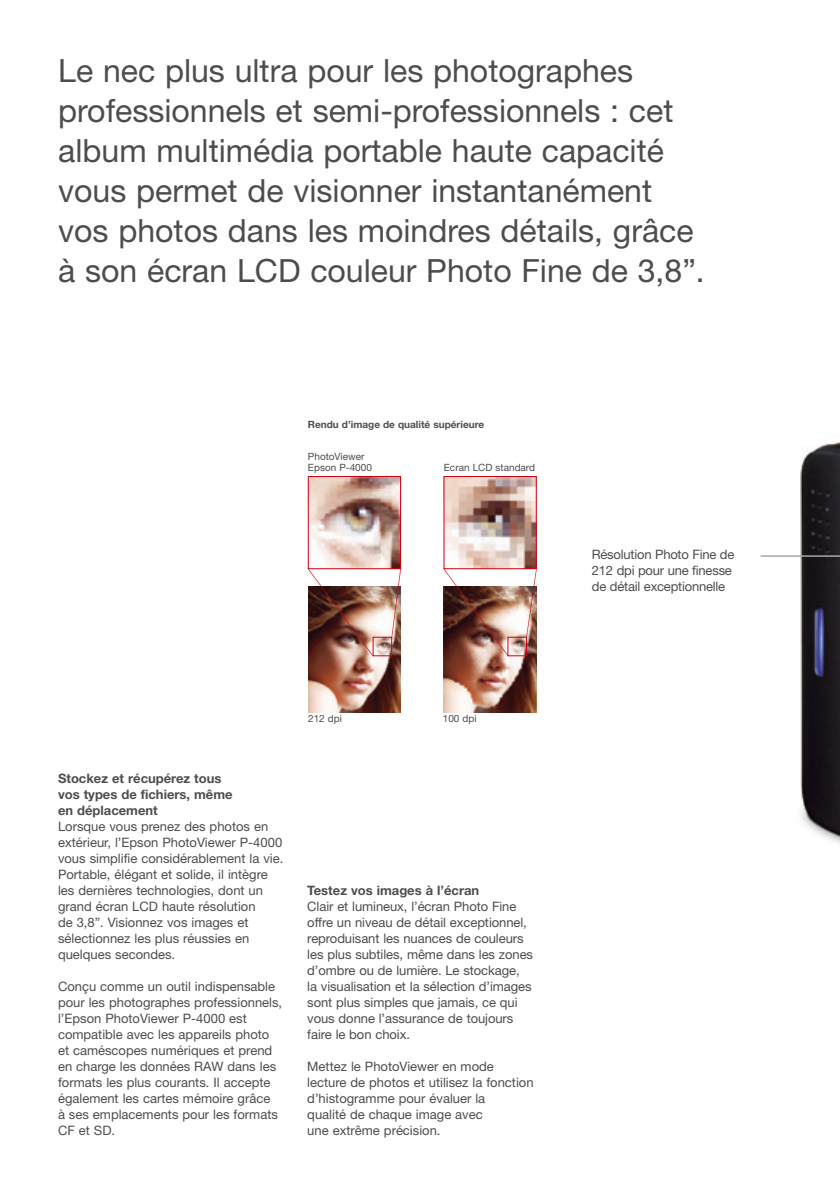
<style>
.page{position:relative;width:840px;height:1191px;background:#fff}
.page>*{position:absolute;margin:0;border:0;box-sizing:border-box;transform-origin:0 0}
.t1{font:32px/40px "Helvetica Neue";color:#4d4d4d}
.t2{font:13px/16px "Helvetica Neue";color:#4d4d4d}
.t3{font:700 13px/16px "Helvetica Neue";color:#4d4d4d}
.t4{font:10px/11px "Helvetica Neue";color:#4d4d4d}
.t5{font:700 10px "Helvetica Neue";color:#4d4d4d}
</style>
<div class="page">
<img style="left:800px;top:442px;width:39px;height:402px">
<hr style="left:760px;top:555px;width:79px;height:2px;background:#a6a6a6">
<img style="left:445px;top:478px;width:89px;height:89px">
<div style="left:443px;top:476px;width:93px;height:93px;border:1px solid #d3000e"></div>
<img style="left:443px;top:657px;width:93px;height:55px">
<img style="left:310px;top:478px;width:88px;height:89px">
<div style="left:308px;top:476px;width:92px;height:93px;border:1px solid #d3000e"></div>
<img style="left:308px;top:657px;width:92px;height:55px">
<img style="left:308px;top:567px;width:229px;height:90px">
<p class="t1" style="left:58px;top:54px;width:647px">Le nec plus ultra pour les photographes professionnels et semi-professionnels : cet album multimédia portable haute capacité vous permet de visionner instantanément vos photos dans les moindres détails, grâce à son écran LCD couleur Photo Fine de 3,8”.</p>
<p class="t5" style="left:308px;top:421px;width:178px">Rendu d’image de qualité supérieure</p>
<p class="t4" style="left:443px;top:463px;width:93px">Ecran LCD standard</p>
<p class="t4" style="left:308px;top:451px;width:65px">PhotoViewer<br>Epson P-4000</p>
<p class="t3" style="left:58px;top:771px;width:176px">Stockez et récupérez tous vos types de fichiers, même en déplacement</p>
<p class="t2" style="left:58px;top:819px;width:227px">Lorsque vous prenez des photos en extérieur, l’Epson PhotoViewer P-4000 vous simplifie considérablement la vie.<br>Portable, élégant et solide, il intègre les dernières technologies, dont un grand écran LCD haute résolution<br>de 3,8”. Visionnez vos images et sélectionnez les plus réussies en quelques secondes.</p>
<p class="t2" style="left:58px;top:979px;width:226px">Conçu comme un outil indispensable pour les photographes professionnels, l’Epson PhotoViewer P-4000 est compatible avec les appareils photo et caméscopes numériques et prend en charge les données RAW dans les formats les plus courants. Il accepte également les cartes mémoire grâce<br>à ses emplacements pour les formats<br>CF et SD.</p>
<p class="t4" style="left:308px;top:713px;width:35px">212 dpi</p>
<p class="t4" style="left:442px;top:713px;width:35px">100 dpi</p>
<p class="t3" style="left:307px;top:883px;width:173px">Testez vos images à l’écran</p>
<p class="t2" style="left:307px;top:899px;width:227px">Clair et lumineux, l’écran Photo Fine offre un niveau de détail exceptionnel, reproduisant les nuances de couleurs les plus subtiles, même dans les zones d’ombre ou de lumière. Le stockage,<br>la visualisation et la sélection d’images sont plus simples que jamais, ce qui vous donne l’assurance de toujours faire le bon choix.</p>
<p class="t2" style="left:307px;top:1059px;width:228px">Mettez le PhotoViewer en mode lecture de photos et utilisez la fonction d’histogramme pour évaluer la<br>qualité de chaque image avec<br>une extrême précision.</p>
<p class="t2" style="left:591px;top:547px;width:144px">Résolution Photo Fine de<br>212 dpi pour une finesse de détail exceptionnelle</p>
</div>
